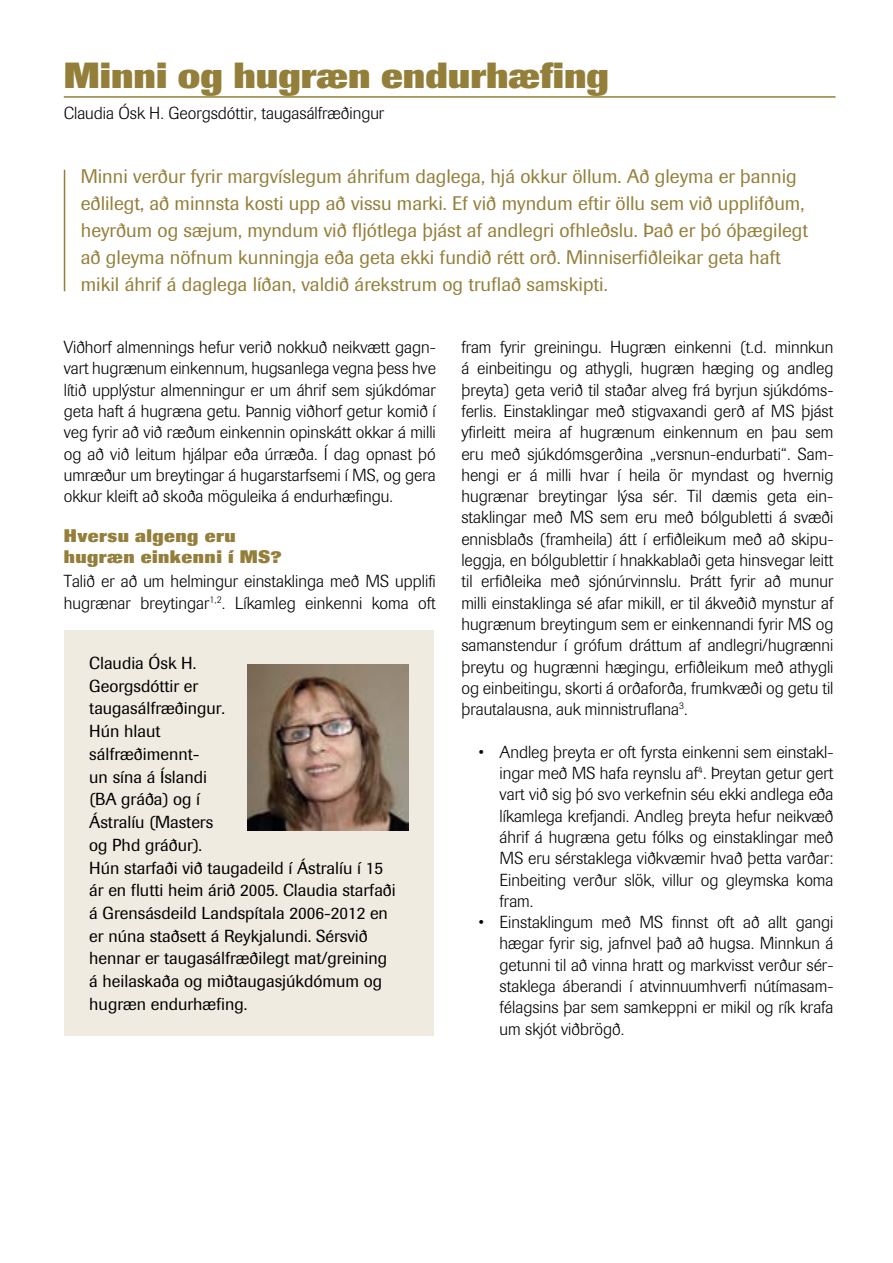
<style>
.page{position:relative;width:893px;height:1263px;background:#fff}
.page>*{position:absolute;margin:0;border:0;box-sizing:border-box;transform-origin:0 0}
.t1{font:800 36px "Imago";color:#947f3a}
.t2{font:19.5px/27px "Imago";color:#947f3a}
.t3{font:800 18px/21.3px "Imago";letter-spacing:.025em;color:#947f3a}
.t4{font:300 17.25px/21.3px "Imago";color:#000;text-align:justify}
.t5{font:17.25px/22.8px "Imago";color:#000}
</style>
<div class="page">
<hr style="left:64px;top:96px;width:772px;height:2px;background:#947f3a">
<hr style="left:64px;top:170px;width:1px;height:121px;background:#947f3a">
<div style="left:64px;top:630px;width:370px;height:405px;background:#efebe1"></div>
<img style="left:248px;top:665px;width:160px;height:165px">
<h1 class="t1" style="left:64px;top:53px;width:547px">Minni og hugræn endurhæfing</h1>
<p class="t4" style="left:64px;top:102px;width:322px">Claudia Ósk H. Georgsdóttir, taugasálfræðingur</p>
<p class="t2" style="left:81px;top:162px;width:729px">Minni verður fyrir margvíslegum áhrifum daglega, hjá okkur öllum. Að gleyma er þannig eðlilegt, að minnsta kosti upp að vissu marki. Ef við myndum eftir öllu sem við upplifðum, heyrðum og sæjum, myndum við fljótlega þjást af andlegri ofhleðslu. Það er þó óþægilegt að gleyma nöfnum kunningja eða geta ekki fundið rétt orð. Minniserfiðleikar geta haft mikil áhrif á daglega líðan, valdið árekstrum og truflað samskipti.</p>
<p class="t4" style="left:64px;top:337px;width:374px">Viðhorf almennings hefur verið nokkuð neikvætt gagn&shy;vart hugrænum einkennum, hugsanlega vegna þess hve lítið upplýstur almenningur er um áhrif sem sjúkdómar geta haft á hugræna getu. Þannig viðhorf getur komið í veg fyrir að við ræðum einkennin opinskátt okkar á milli og að við leitum hjálpar eða úrræða. Í dag opnast þó umræður um breytingar á hugarstarfsemi í MS, og gera okkur kleift að skoða möguleika á endurhæfingu.</p>
<p class="t3" style="left:64px;top:525px;width:219px">Hversu algeng eru hugræn einkenni í MS?</p>
<p class="t4" style="left:64px;top:571px;width:374px">Talið er að um helmingur einstaklinga með MS upplifi hugrænar breytingar<sup>1,2</sup>. Líkamleg einkenni koma oft</p>
<p class="t5" style="left:89px;top:652px;width:308px">Claudia Ósk H.<br>Georgsdóttir er<br>taugasálfræðingur.<br>Hún hlaut<br>sálfræðimennt-<br>un sína á Íslandi<br>(BA gráða) og í<br>Ástralíu (Masters<br>og Phd gráður).<br>Hún starfaði við taugadeild í Ástralíu í 15 ár en flutti heim árið 2005. Claudia starfaði á Grensásdeild Landspítala 2006-2012 en er núna staðsett á Reykjalundi. Sérsvið hennar er taugasálfræðilegt mat/greining á heilaskaða og miðtaugasjúkdómum og hugræn endurhæfing.</p>
<p class="t4" style="left:461px;top:337px;width:374px">fram fyrir greiningu. Hugræn einkenni (t.d. minnkun á einbeitingu og athygli, hugræn hæging og andleg þreyta) geta verið til staðar alveg frá byrjun sjúkdóms&shy;ferlis. Einstaklingar með stigvaxandi gerð af MS þjást yfirleitt meira af hugrænum einkennum en þau sem eru með sjúkdómsgerðina „versnun-endurbati“. Sam&shy;hengi er á milli hvar í heila ör myndast og hvernig hugrænar breytingar lýsa sér. Til dæmis geta ein&shy;staklingar með MS sem eru með bólgubletti á svæði ennisblaðs (framheila) átt í erfiðleikum með að skipu&shy;leggja, en bólgublettir í hnakkablaði geta hinsvegar leitt til erfiðleika með sjónúrvinnslu. Þrátt fyrir að munur milli einstaklinga sé afar mikill, er til ákveðið mynstur af hugrænum breytingum sem er einkennandi fyrir MS og samanstendur í grófum dráttum af andlegri/hugrænni þreytu og hugrænni hægingu, erfiðleikum með athygli og einbeitingu, skorti á orðaforða, frumkvæði og getu til þrautalausna, auk minnistruflana<sup>3</sup>.</p>
<p class="t4" style="left:500px;top:741px;width:335px;text-indent:-21px">• Andleg þreyta er oft fyrsta einkenni sem einstakl&shy;ingar með MS hafa reynslu af<sup>4</sup>. Þreytan getur gert vart við sig þó svo verkefnin séu ekki andlega eða líkamlega krefjandi. Andleg þreyta hefur neikvæð áhrif á hugræna getu fólks og einstaklingar með MS eru sérstaklega viðkvæmir hvað þetta varðar:<br>Einbeiting verður slök, villur og gleymska koma fram.</p>
<p class="t4" style="left:500px;top:912px;width:335px;text-indent:-21px">• Einstaklingum með MS finnst oft að allt gangi hægar fyrir sig, jafnvel það að hugsa. Minnkun á getunni til að vinna hratt og markvisst verður sér&shy;staklega áberandi í atvinnuumhverfi nútímasam&shy;félagsins þar sem samkeppni er mikil og rík krafa um skjót viðbrögð.</p>
</div>
